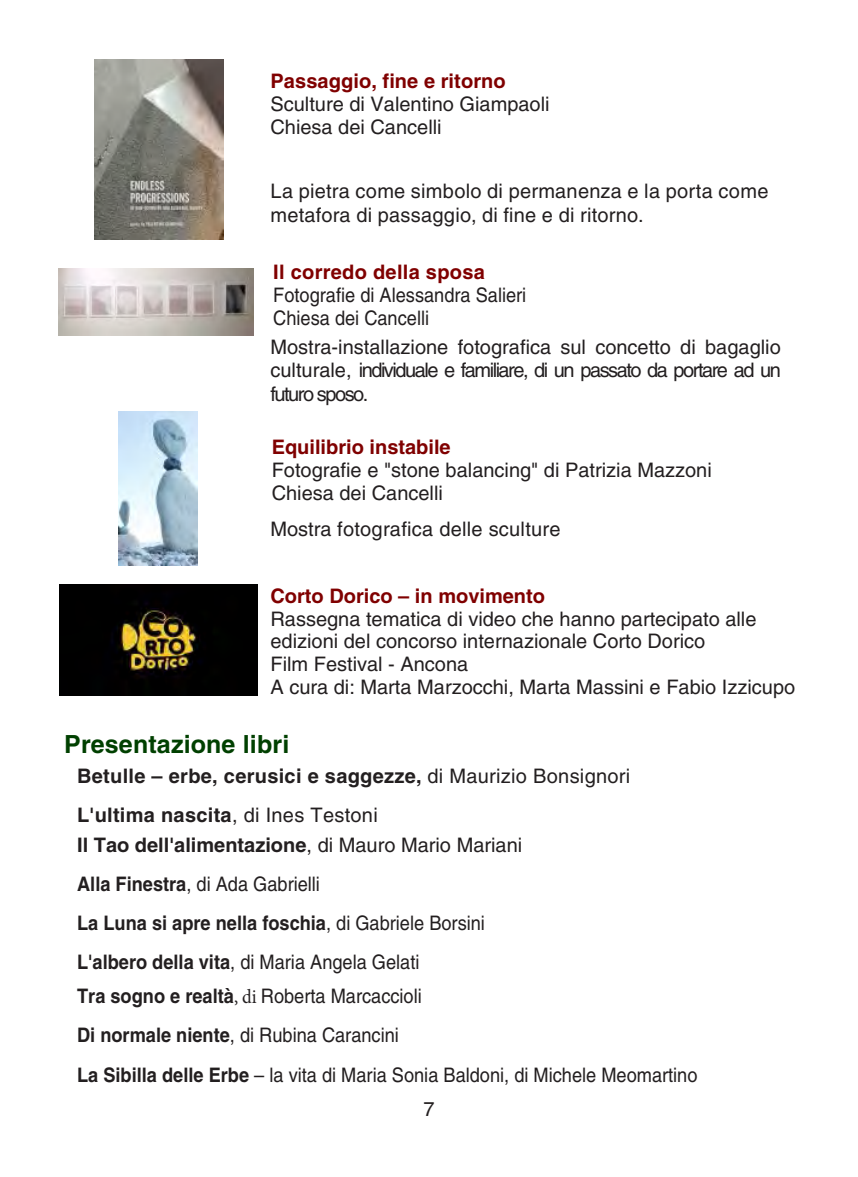
<style>
.page{position:relative;width:858px;height:1177px;background:#fff}
.page>*{position:absolute;margin:0;border:0;box-sizing:border-box;transform-origin:0 0}
.t1{font:700 25px "Helvetica LT Std";letter-spacing:.005em;color:#004000}
.t2{font:20px/22.8px "Helvetica LT Std";color:#231f20}
.t3{font:700 20px/38.8px "Helvetica LT Std";color:#231f20}
.t4{font:20px/39.5px "Helvetica LT Std";color:#231f20;scale:.91 1}
.t5{font:700 20px "Helvetica LT Std";color:#800000}
.s1{font-weight:400}
.s2{font-weight:700}
.s3{font-family:"Minion Pro"}
</style>
<div class="page">
<img style="left:60px;top:584px;width:197px;height:111px">
<img style="left:118px;top:412px;width:79px;height:153px">
<img style="left:94px;top:60px;width:129px;height:180px">
<img style="left:59px;top:269px;width:194px;height:66px">
<p class="t5" style="left:270px;top:69px;width:237px">Passaggio, fine e ritorno</p>
<p class="t2" style="left:270px;top:93px;width:280px">Sculture di Valentino Giampaoli<br>Chiesa dei Cancelli</p>
<p class="t2" style="left:270px;top:179px;width:499px;line-height:23.8px">La pietra come simbolo di permanenza e la porta come metafora di passaggio, di fine e di ritorno.</p>
<p class="t5" style="left:273px;top:260px;width:213px">Il corredo della sposa</p>
<p class="t4" style="left:273px;top:284px;width:279px;line-height:22.5px">Fotografie di Alessandra Salieri<br>Chiesa dei Cancelli</p>
<p class="t2" style="left:270px;top:335px;width:512px;text-align:justify">Mostra-installazione fotografica sul concetto di bagaglio culturale, individuale e familiare, di un passato da portare ad un futuro sposo.</p>
<p class="t5" style="left:272px;top:434px;width:180px">Equilibrio instabile</p>
<p class="t2" style="left:272px;top:458px;width:441px">Fotografie e "stone balancing" di Patrizia Mazzoni<br>Chiesa dei Cancelli</p>
<p class="t2" style="left:270px;top:517px;width:291px">Mostra fotografica delle sculture</p>
<p class="t5" style="left:270px;top:583px;width:276px">Corto Dorico – in movimento</p>
<p class="t2" style="left:270px;top:607px;width:526px">Rassegna tematica di video che hanno partecipato alle edizioni del concorso internazionale Corto Dorico<br>Film Festival - Ancona<br>A cura di: Marta Marzocchi, Marta Massini e Fabio Izzicupo</p>
<p class="t1" style="left:64px;top:728px;width:226px">Presentazione libri</p>
<p class="t3" style="left:77px;top:756px;width:554px">Betulle – erbe, cerusici e saggezze, <span class="s1">di Maurizio Bonsignori<br></span>L'ultima nascita<span class="s1">, di Ines Testoni</span></p>
<p class="t3" style="left:77px;top:825px;width:446px">Il Tao dell'alimentazione<span class="s1">, di Mauro Mario Mariani </span>Alla Finestra<span class="s1">, di Ada Gabrielli<br></span>La Luna si apre nella foschia<span class="s1">, di Gabriele Borsini </span>L'albero della vita<span class="s1">, di Maria Angela Gelati</span></p>
<p class="t4" style="left:77px;top:976px;width:683px"><span class="s2">Tra sogno e realtà</span><span class="s3">, di</span> Roberta Marcaccioli<br><span class="s2">Di normale niente</span>, di Rubina Carancini<br><span class="s2">La Sibilla delle Erbe</span> – la vita di Maria Sonia Baldoni, di Michele Meomartino</p>
<p class="t2" style="left:423px;top:1097px;width:13px">7</p>
</div>
